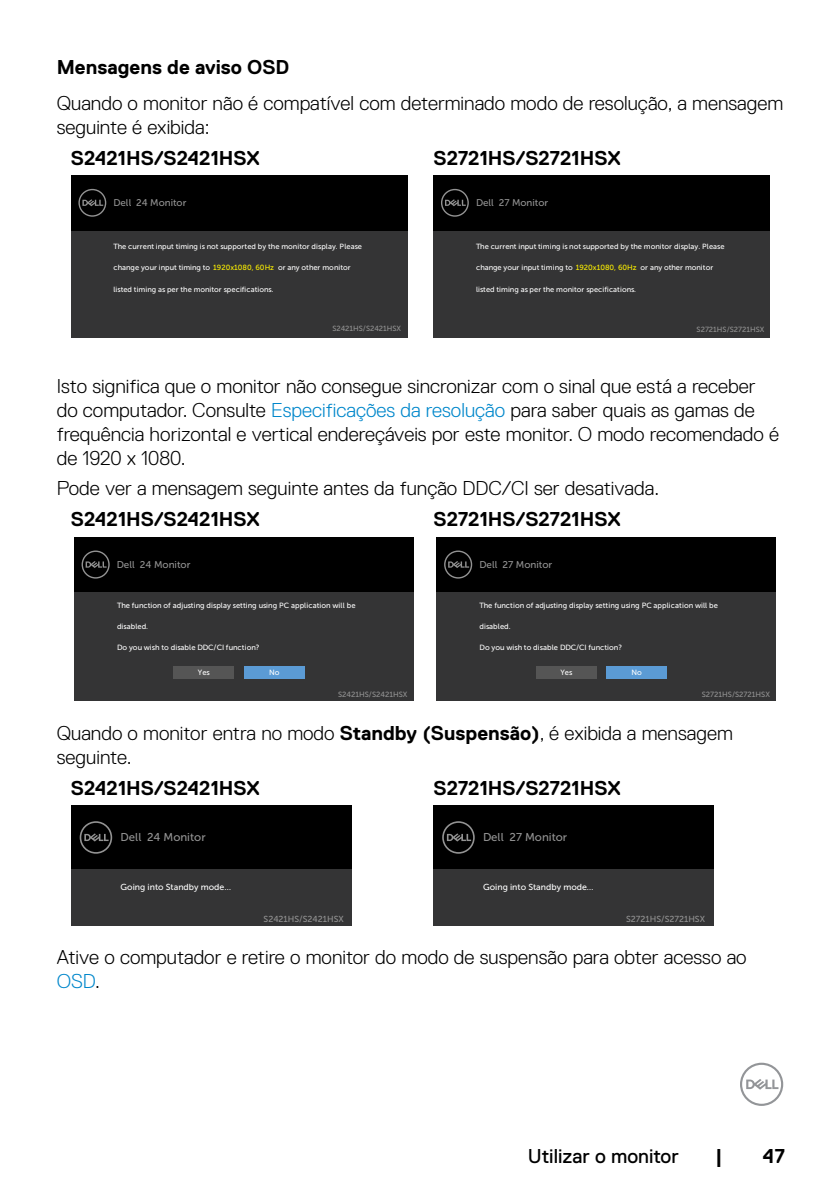
<style>
.page{position:relative;width:840px;height:1191px;background:#fff}
.page>*{position:absolute;margin:0;border:0;box-sizing:border-box;transform-origin:0 0}
.t1{font:300 20px/24px "Dell Replica";color:#000}
.t2{font:700 20px "Dell Replica";color:#000}
.t3{font:20px "Dell Replica";color:#000}
.t4{font:11.4px "Museo Sans For Dell 500";color:#939393}
.t5{font:9.8px "Museo Sans For Dell 500";color:#939393}
.t6{font:8.8px "Museo Sans For Dell 500";color:#fff}
.t7{font:8.8px "Museo Sans For Dell 500";color:#939393}
.t8{font:7.6px "Museo Sans For Dell 500";letter-spacing:.005em;color:#fff}
.t9{font:7.6px "Museo Sans For Dell 500";color:#939393}
.t10{font:7.4px "Museo Sans For Dell 500";letter-spacing:.005em;color:#fff}
.t11{font:7.4px "Museo Sans For Dell 500";color:#939393}
.s1{color:#fff200}
.s2{color:#0087cb}
.s3{font-weight:700}
</style>
<div class="page">
<svg style="left:740px;top:1062px;width:42px;height:44px"></svg>
<div style="left:71px;top:230px;width:336px;height:108px;background:#343435"></div>
<div style="left:71px;top:175px;width:336px;height:55px;background:#000"></div>
<svg style="left:78px;top:189px;width:28px;height:28px"></svg>
<div style="left:433px;top:230px;width:336px;height:108px;background:#343435"></div>
<div style="left:433px;top:175px;width:336px;height:55px;background:#000"></div>
<svg style="left:441px;top:189px;width:27px;height:28px"></svg>
<div style="left:74px;top:537px;width:339px;height:55px;background:#000"></div>
<svg style="left:81px;top:550px;width:29px;height:28px"></svg>
<div style="left:74px;top:592px;width:339px;height:109px;background:#343435"></div>
<div style="left:244px;top:666px;width:60px;height:12px;background:#5b9bd5"></div>
<div style="left:173px;top:666px;width:61px;height:12px;background:#555"></div>
<div style="left:436px;top:537px;width:339px;height:55px;background:#000"></div>
<svg style="left:444px;top:550px;width:28px;height:28px"></svg>
<div style="left:436px;top:592px;width:339px;height:109px;background:#343435"></div>
<div style="left:606px;top:666px;width:60px;height:12px;background:#5b9bd5"></div>
<div style="left:536px;top:666px;width:60px;height:12px;background:#555"></div>
<div style="left:71px;top:805px;width:280px;height:64px;background:#000"></div>
<svg style="left:80px;top:821px;width:32px;height:32px"></svg>
<div style="left:71px;top:869px;width:280px;height:56px;background:#343435"></div>
<div style="left:433px;top:805px;width:280px;height:64px;background:#000"></div>
<svg style="left:442px;top:821px;width:32px;height:32px"></svg>
<div style="left:433px;top:869px;width:280px;height:56px;background:#343435"></div>
<p class="t2" style="left:57px;top:56px;width:234px">Mensagens de aviso OSD</p>
<p class="t1" style="left:57px;top:91px;width:727px">Quando o monitor não é compatível com determinado modo de resolução, a mensagem seguinte é exibida:</p>
<p class="t2" style="left:71px;top:147px;width:190px">S2421HS/S2421HSX</p>
<p class="t2" style="left:433px;top:147px;width:189px">S2721HS/S2721HSX</p>
<p class="t5" style="left:113px;top:197px;width:74px">Dell 24 Monitor</p>
<p class="t10" style="left:113px;top:243px;width:250px">The current input timing is not supported by the monitor display. Please</p>
<p class="t10" style="left:113px;top:264px;width:238px">change your input timing to <span class="s1">1920x1080, 60Hz</span> or any other monitor</p>
<p class="t10" style="left:113px;top:285px;width:161px">listed timing as per the monitor specifications.</p>
<p class="t11" style="left:332px;top:325px;width:70px">S2421HS/S2421HSX</p>
<p class="t5" style="left:476px;top:197px;width:74px">Dell 27 Monitor</p>
<p class="t10" style="left:476px;top:243px;width:250px">The current input timing is not supported by the monitor display. Please</p>
<p class="t10" style="left:476px;top:264px;width:238px">change your input timing to <span class="s1">1920x1080, 60Hz</span> or any other monitor</p>
<p class="t10" style="left:476px;top:285px;width:161px">listed timing as per the monitor specifications.</p>
<p class="t11" style="left:696px;top:325px;width:69px">S2721HS/S2721HSX</p>
<p class="t1" style="left:57px;top:374px;width:723px">Isto significa que o monitor não consegue sincronizar com o sinal que está a receber do computador. Consulte <span class="s2">Especificações da resolução</span> para saber quais as gamas de frequência horizontal e vertical endereçáveis por este monitor. O modo recomendado é de 1920 x 1080.</p>
<p class="t1" style="left:57px;top:476px;width:603px">Pode ver a mensagem seguinte antes da função DDC/CI ser desativada.</p>
<p class="t2" style="left:71px;top:508px;width:190px">S2421HS/S2421HSX</p>
<p class="t2" style="left:433px;top:508px;width:189px">S2721HS/S2721HSX</p>
<p class="t5" style="left:117px;top:559px;width:75px">Dell 24 Monitor</p>
<p class="t8" style="left:117px;top:601px;width:240px">The function of adjusting display setting using PC application will be</p>
<p class="t8" style="left:117px;top:622px;width:33px">disabled.</p>
<p class="t8" style="left:117px;top:643px;width:144px">Do you wish to disable DDC/CI function?</p>
<p class="t8" style="left:198px;top:668px;width:14px">Yes</p>
<p class="t8" style="left:269px;top:668px;width:12px">No</p>
<p class="t9" style="left:338px;top:690px;width:71px">S2421HS/S2421HSX</p>
<p class="t5" style="left:479px;top:559px;width:74px">Dell 27 Monitor</p>
<p class="t8" style="left:479px;top:601px;width:240px">The function of adjusting display setting using PC application will be</p>
<p class="t8" style="left:479px;top:622px;width:33px">disabled.</p>
<p class="t8" style="left:479px;top:643px;width:144px">Do you wish to disable DDC/CI function?</p>
<p class="t8" style="left:560px;top:668px;width:14px">Yes</p>
<p class="t8" style="left:631px;top:668px;width:12px">No</p>
<p class="t9" style="left:701px;top:690px;width:70px">S2721HS/S2721HSX</p>
<p class="t1" style="left:57px;top:721px;width:677px">Quando o monitor entra no modo <span class="s3">Standby (Suspensão)</span>, é exibida a mensagem seguinte.</p>
<p class="t2" style="left:71px;top:777px;width:190px">S2421HS/S2421HSX</p>
<p class="t2" style="left:433px;top:777px;width:189px">S2721HS/S2721HSX</p>
<p class="t4" style="left:120px;top:831px;width:86px">Dell 24 Monitor</p>
<p class="t4" style="left:483px;top:831px;width:86px">Dell 27 Monitor</p>
<p class="t6" style="left:120px;top:882px;width:112px">Going into Standby mode…</p>
<p class="t7" style="left:263px;top:913px;width:82px">S2421HS/S2421HSX</p>
<p class="t6" style="left:483px;top:882px;width:112px">Going into Standby mode…</p>
<p class="t7" style="left:625px;top:913px;width:80px">S2721HS/S2721HSX</p>
<p class="t1" style="left:57px;top:945px;width:691px">Ative o computador e retire o monitor do modo de suspensão para obter acesso ao<br><span class="s2">OSD</span>.</p>
<p class="t3" style="left:527px;top:1144px;width:152px">Utilizar o monitor</p>
<p class="t2" style="left:715px;top:1144px;width:9px">|</p>
<p class="t2" style="left:762px;top:1144px;width:23px">47</p>
</div>
